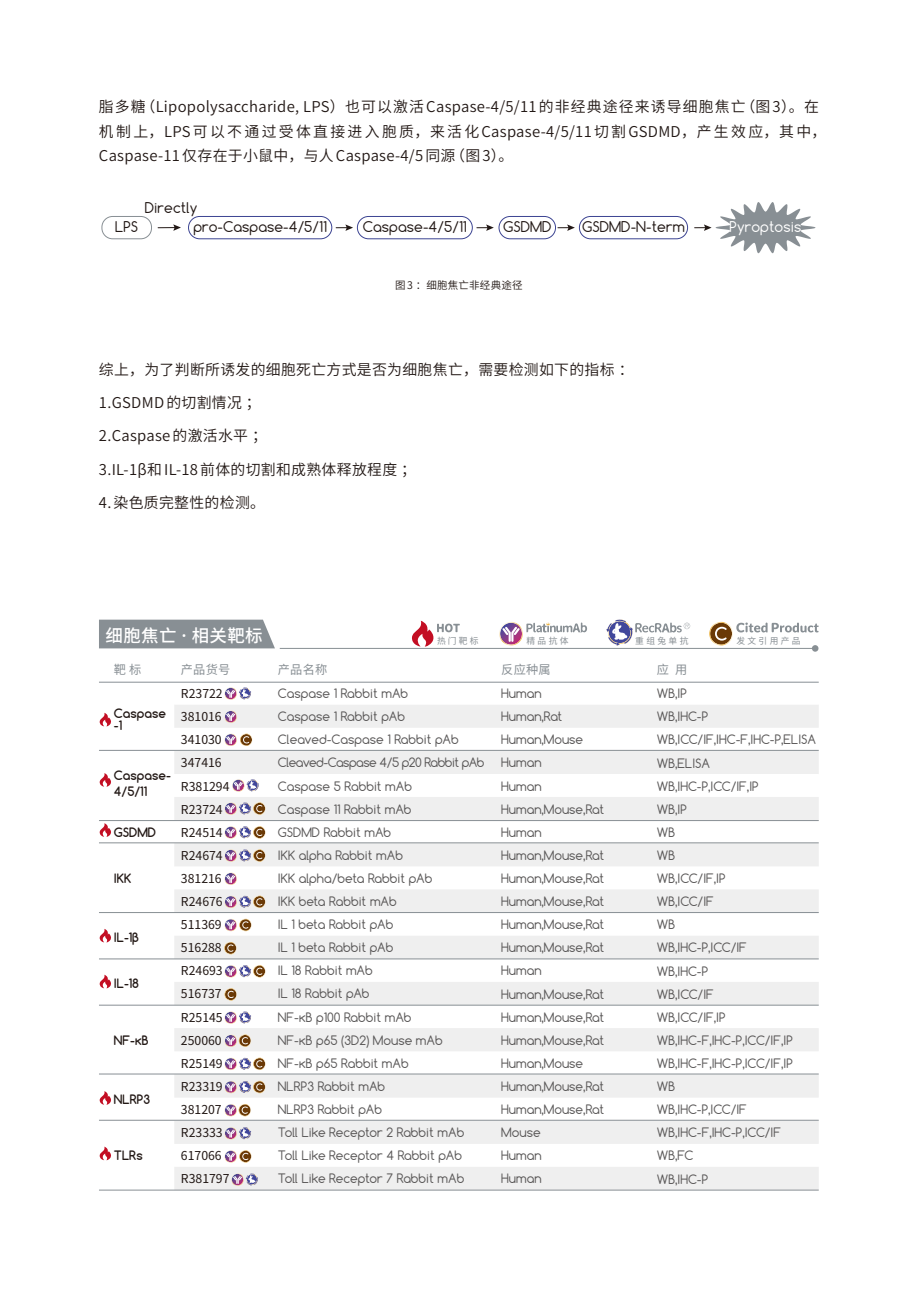
<style>
.page{position:relative;width:918px;height:1290px;background:#fff}
.page>*{position:absolute;margin:0;border:0;box-sizing:border-box;transform-origin:0 0}
.t1{font:500 17.5px "Source Han Sans SC";letter-spacing:.02em;color:#fff}
.t2{font:14.88px/24.5px "Source Han Sans SC";letter-spacing:.02em;color:#221815}
.t3{font:14px "Comfortaa";letter-spacing:.005em;color:#221815}
.t4{font:14px "Comfortaa";letter-spacing:.005em;color:#fff}
.t5{font:12.25px/23.1px "Comfortaa";color:#595757}
.t6{font:12.25px/23.1px "Source Han Sans SC";color:#221815}
.t7{font:700 12.25px/12.6px "Comfortaa";color:#221815}
.t8{font:12.25px "Source Han Sans SC";letter-spacing:.01em;color:#888f94}
.t9{font:10.5px "Source Han Sans SC";letter-spacing:.02em;color:#221815}
.t10{font:8.75px "Source Han Sans SC";letter-spacing:.27em;color:#888f94}
</style>
<div class="page">
<div style="left:579px;top:216px;width:109px;height:23px;border:1px solid #3c4492;border-radius:11px"></div>
<div style="left:101px;top:216px;width:51px;height:23px;border:1px solid #888f94;border-radius:11px"></div>
<div style="left:188px;top:216px;width:144px;height:23px;border:1px solid #3c4492;border-radius:11px"></div>
<div style="left:357px;top:216px;width:116px;height:23px;border:1px solid #3c4492;border-radius:11px"></div>
<svg style="left:336px;top:224px;width:17px;height:7px"></svg>
<svg style="left:477px;top:224px;width:17px;height:7px"></svg>
<svg style="left:558px;top:224px;width:17px;height:7px"></svg>
<svg style="left:158px;top:224px;width:23px;height:7px"></svg>
<div style="left:498px;top:216px;width:58px;height:23px;border:1px solid #3c4492;border-radius:11px"></div>
<svg style="left:694px;top:202px;width:121px;height:51px"></svg>
<div style="left:174px;top:935px;width:645px;height:24px;background:#efefef"></div>
<div style="left:174px;top:982px;width:645px;height:23px;background:#efefef"></div>
<div style="left:174px;top:1028px;width:645px;height:23px;background:#efefef"></div>
<div style="left:174px;top:1074px;width:645px;height:23px;background:#efefef"></div>
<div style="left:174px;top:1120px;width:645px;height:24px;background:#efefef"></div>
<div style="left:174px;top:704px;width:645px;height:24px;background:#efefef"></div>
<div style="left:174px;top:751px;width:645px;height:23px;background:#efefef"></div>
<div style="left:174px;top:797px;width:645px;height:23px;background:#efefef"></div>
<div style="left:174px;top:843px;width:645px;height:23px;background:#efefef"></div>
<div style="left:174px;top:889px;width:645px;height:24px;background:#efefef"></div>
<div style="left:174px;top:1167px;width:645px;height:23px;background:#efefef"></div>
<hr style="left:99px;top:750px;width:720px;height:1px;background:#888f94">
<hr style="left:99px;top:820px;width:720px;height:1px;background:#888f94">
<hr style="left:99px;top:912px;width:720px;height:1px;background:#888f94">
<hr style="left:99px;top:842px;width:720px;height:1px;background:#888f94">
<hr style="left:99px;top:682px;width:720px;height:1px;background:#888f94">
<hr style="left:99px;top:1005px;width:720px;height:1px;background:#888f94">
<hr style="left:99px;top:1074px;width:720px;height:1px;background:#888f94">
<hr style="left:99px;top:1120px;width:720px;height:1px;background:#888f94">
<hr style="left:99px;top:1190px;width:720px;height:1px;background:#888f94">
<hr style="left:99px;top:958px;width:720px;height:1px;background:#888f94">
<div style="left:99px;top:620px;width:176px;height:28px;background:#888f94"></div>
<hr style="left:280px;top:648px;width:535px;height:1px;background:#888f94">
<div style="left:812px;top:645px;width:6px;height:7px;background:#888f94;border-radius:50%"></div>
<svg style="left:499px;top:622px;width:88px;height:23px"></svg>
<svg style="left:606px;top:619px;width:84px;height:27px"></svg>
<svg style="left:709px;top:622px;width:110px;height:23px"></svg>
<svg style="left:412px;top:621px;width:48px;height:26px"></svg>
<svg style="left:100px;top:713px;width:11px;height:13px"></svg>
<svg style="left:100px;top:773px;width:11px;height:14px"></svg>
<svg style="left:100px;top:823px;width:11px;height:14px"></svg>
<svg style="left:100px;top:929px;width:11px;height:13px"></svg>
<svg style="left:100px;top:975px;width:11px;height:13px"></svg>
<svg style="left:100px;top:1091px;width:11px;height:14px"></svg>
<svg style="left:100px;top:1146px;width:11px;height:14px"></svg>
<svg style="left:224px;top:687px;width:27px;height:13px"></svg>
<svg style="left:232px;top:779px;width:27px;height:13px"></svg>
<svg style="left:224px;top:710px;width:13px;height:13px"></svg>
<svg style="left:224px;top:734px;width:28px;height:12px"></svg>
<svg style="left:224px;top:826px;width:42px;height:12px"></svg>
<svg style="left:224px;top:802px;width:42px;height:13px"></svg>
<svg style="left:224px;top:849px;width:42px;height:13px"></svg>
<svg style="left:224px;top:872px;width:13px;height:13px"></svg>
<svg style="left:224px;top:895px;width:42px;height:13px"></svg>
<svg style="left:224px;top:919px;width:28px;height:12px"></svg>
<svg style="left:224px;top:942px;width:13px;height:12px"></svg>
<svg style="left:224px;top:965px;width:42px;height:12px"></svg>
<svg style="left:225px;top:988px;width:12px;height:12px"></svg>
<svg style="left:224px;top:1011px;width:27px;height:13px"></svg>
<svg style="left:224px;top:1034px;width:27px;height:13px"></svg>
<svg style="left:224px;top:1057px;width:42px;height:13px"></svg>
<svg style="left:224px;top:1081px;width:42px;height:12px"></svg>
<svg style="left:224px;top:1104px;width:27px;height:12px"></svg>
<svg style="left:224px;top:1150px;width:28px;height:12px"></svg>
<svg style="left:231px;top:1173px;width:27px;height:13px"></svg>
<svg style="left:224px;top:1127px;width:27px;height:12px"></svg>
<p class="t2" style="left:99px;top:95px;width:729px">脂多糖（Lipopolysaccharide, LPS）也可以激活 Caspase-4/5/11 的非经典途径来诱导细胞焦亡（图 3）。在机制上，LPS可以不通过受体直接进入胞质，来活化Caspase-4/5/11切割GSDMD，产生效应，其中，<br>Caspase-11 仅存在于小鼠中，与人 Caspase-4/5 同源（图 3）。</p>
<p class="t3" style="left:145px;top:199px;width:54px">Directly</p>
<p class="t3" style="left:115px;top:218px;width:24px">LPS</p>
<p class="t3" style="left:193px;top:218px;width:135px">pro-Caspase-4/5/11</p>
<p class="t3" style="left:363px;top:218px;width:105px">Caspase-4/5/11</p>
<p class="t3" style="left:503px;top:218px;width:50px">GSDMD</p>
<p class="t4" style="left:729px;top:218px;width:73px">Pyroptosis</p>
<p class="t3" style="left:582px;top:218px;width:104px">GSDMD-N-term</p>
<p class="t9" style="left:395px;top:279px;width:129px">图 3 ： 细胞焦亡非经典途径</p>
<p class="t2" style="left:99px;top:357px;width:536px">综上，为了判断所诱发的细胞死亡方式是否为细胞焦亡，需要检测如下的指标：</p>
<p class="t2" style="left:99px;top:391px;width:163px">1.GSDMD 的切割情况；</p>
<p class="t2" style="left:99px;top:424px;width:170px">2.Caspase 的激活水平；</p>
<p class="t2" style="left:99px;top:457px;width:319px">3.IL-1β和 IL-18 前体的切割和成熟体释放程度；</p>
<p class="t2" style="left:99px;top:490px;width:168px">4. 染色质完整性的检测。</p>
<h1 class="t1" style="left:105px;top:625px;width:159px">细胞焦亡 ·相关靶标</h1>
<p class="t10" style="left:437px;top:635px;width:43px">热门靶标</p>
<p class="t10" style="left:526px;top:635px;width:44px">精品抗体</p>
<p class="t10" style="left:635px;top:635px;width:55px">重组兔单抗</p>
<p class="t10" style="left:736px;top:635px;width:66px">发文引用产品</p>
<p class="t8" style="left:114px;top:663px;width:29px">靶 标</p>
<p class="t8" style="left:181px;top:663px;width:51px">产品货号</p>
<p class="t8" style="left:278px;top:663px;width:51px">产品名称</p>
<p class="t8" style="left:501px;top:663px;width:51px">反应种属</p>
<p class="t8" style="left:657px;top:663px;width:32px">应 用</p>
<p class="t5" style="left:278px;top:682px;width:208px">Caspase 1 Rabbit mAb<br>Caspase 1 Rabbit pAb<br>Cleaved-Caspase 1 Rabbit pAb<br>Cleaved-Caspase 4/5 p20 Rabbit pAb<br>Caspase 5 Rabbit mAb<br>Caspase 11 Rabbit mAb<br>GSDMD Rabbit mAb<br>IKK alpha Rabbit mAb<br>IKK alpha/beta Rabbit pAb<br>IKK beta Rabbit mAb<br>IL 1 beta Rabbit pAb<br>IL 1 beta Rabbit pAb<br>IL 18 Rabbit mAb<br>IL 18 Rabbit pAb<br>NF-κB p100 Rabbit mAb<br>NF-κB p65 (3D2) Mouse mAb<br>NF-κB p65 Rabbit mAb<br>NLRP3 Rabbit mAb<br>NLRP3 Rabbit pAb<br>Toll Like Receptor 2 Rabbit mAb<br>Toll Like Receptor 4 Rabbit pAb<br>Toll Like Receptor 7 Rabbit mAb</p>
<p class="t5" style="left:501px;top:682px;width:104px">Human<br>Human,Rat<br>Human,Mouse<br>Human<br>Human<br>Human,Mouse,Rat<br>Human<br>Human,Mouse,Rat<br>Human,Mouse,Rat<br>Human,Mouse,Rat<br>Human,Mouse,Rat<br>Human,Mouse,Rat<br>Human<br>Human,Mouse,Rat<br>Human,Mouse,Rat<br>Human,Mouse,Rat<br>Human,Mouse<br>Human,Mouse,Rat<br>Human,Mouse,Rat<br>Mouse<br>Human<br>Human</p>
<p class="t5" style="left:657px;top:682px;width:161px">WB,IP<br>WB,IHC-P<br>WB,ICC/IF,IHC-F,IHC-P,ELISA<br>WB,ELISA<br>WB,IHC-P,ICC/IF,IP<br>WB,IP<br>WB<br>WB<br>WB,ICC/IF,IP<br>WB,ICC/IF<br>WB<br>WB,IHC-P,ICC/IF<br>WB,IHC-P<br>WB,ICC/IF<br>WB,ICC/IF,IP<br>WB,IHC-F,IHC-P,ICC/IF,IP<br>WB,IHC-F,IHC-P,ICC/IF,IP<br>WB<br>WB,IHC-P,ICC/IF<br>WB,IHC-F,IHC-P,ICC/IF<br>WB,FC<br>WB,IHC-P</p>
<p class="t6" style="left:181px;top:682px;width:50px">R23722<br>381016<br>341030<br>347416<br>R381294<br>R23724<br>R24514<br>R24674<br>381216<br>R24676<br>511369<br>516288<br>R24693<br>516737<br>R25145<br>250060<br>R25149<br>R23319<br>381207<br>R23333<br>617066<br>R381797</p>
<p class="t7" style="left:114px;top:707px;width:54px">Caspase -1</p>
<p class="t7" style="left:114px;top:767px;width:58px;line-height:16.1px">Caspase-<br>4/5/11</p>
<p class="t7" style="left:114px;top:826px;width:44px">GSDMD</p>
<p class="t7" style="left:114px;top:872px;width:19px">IKK</p>
<p class="t7" style="left:114px;top:931px;width:26px">IL-1β</p>
<p class="t7" style="left:114px;top:977px;width:26px">IL-18</p>
<p class="t7" style="left:114px;top:1033px;width:36px">NF-κB</p>
<p class="t7" style="left:114px;top:1092px;width:38px">NLRP3</p>
<p class="t7" style="left:114px;top:1149px;width:30px">TLRs</p>
</div>
